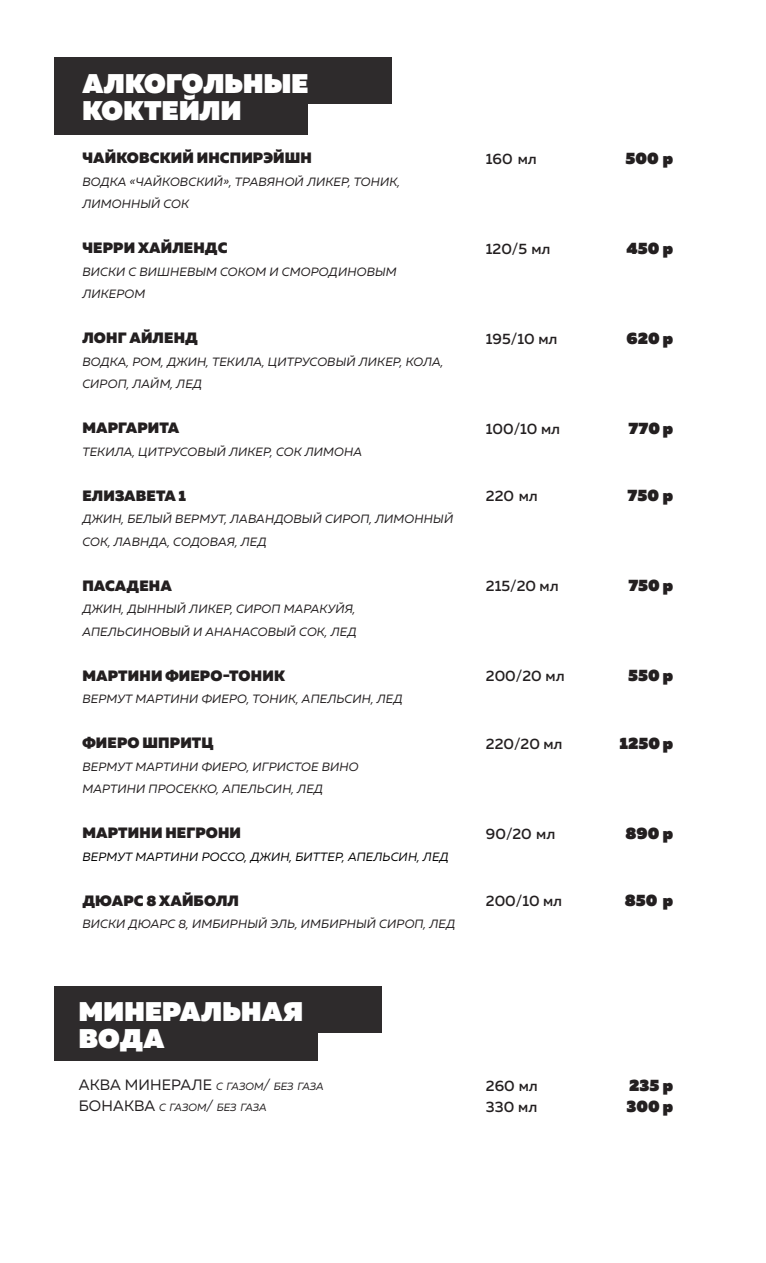
<style>
.page{position:relative;width:766px;height:1263px;background:#fff}
.page>*{position:absolute;margin:0;border:0;box-sizing:border-box;transform-origin:0 0}
.t1{font:800 27px "Muller";letter-spacing:.01em;color:#fff}
.t2{font:800 16.5px "Muller";color:#231f20}
.t3{font:900 15px "Muller";letter-spacing:.01em;color:#231f20}
.t4{font:500 15px "Muller";color:#231f20}
.t5{font:italic 12px/22.5px "Muller";letter-spacing:.01em;color:#231f20}
.t6{font:italic 12px "Muller";letter-spacing:.01em;color:#000}
.t7{font:italic 10.5px "Muller";color:#231f20}
.s1{font-style:normal;font-size:15px}
.s2{font-size:15px}
</style>
<div class="page">
<div style="left:54px;top:89px;width:253px;height:46px;background:#2e2b2c"></div>
<div style="left:54px;top:57px;width:337px;height:46px;background:#2e2b2c"></div>
<div style="left:54px;top:1024px;width:263px;height:37px;background:#2e2b2c"></div>
<div style="left:54px;top:986px;width:327px;height:47px;background:#2e2b2c"></div>
<p class="t1" style="left:82px;top:66px;width:227px">АЛКОГОЛЬНЫЕ</p>
<p class="t1" style="left:82px;top:93px;width:160px">КОКТЕЙЛИ</p>
<p class="t3" style="left:82px;top:148px;width:231px">ЧАЙКОВСКИЙ ИНСПИРЭЙШН</p>
<p class="t5" style="left:82px;top:170px;width:319px">ВОДКА «ЧАЙКОВСКИЙ», ТРАВЯНОЙ ЛИКЕР, ТОНИК,<br>ЛИМОННЫЙ СОК</p>
<p class="t3" style="left:82px;top:238px;width:146px">ЧЕРРИ ХАЙЛЕНДС</p>
<p class="t5" style="left:82px;top:260px;width:316px">ВИСКИ С ВИШНЕВЫМ СОКОМ И СМОРОДИНОВЫМ<br>ЛИКЕРОМ</p>
<p class="t3" style="left:82px;top:328px;width:117px">ЛОНГ АЙЛЕНД</p>
<p class="t5" style="left:82px;top:350px;width:363px">ВОДКА, РОМ, ДЖИН, ТЕКИЛА, ЦИТРУСОВЫЙ ЛИКЕР, КОЛА,<br>СИРОП, ЛАЙМ, ЛЕД</p>
<p class="t3" style="left:82px;top:418px;width:98px">МАРГАРИТА</p>
<p class="t5" style="left:82px;top:440px;width:281px">ТЕКИЛА, ЦИТРУСОВЫЙ ЛИКЕР, СОК ЛИМОНА</p>
<p class="t3" style="left:82px;top:486px;width:105px">ЕЛИЗАВЕТА 1</p>
<p class="t5" style="left:82px;top:508px;width:372px">ДЖИН, БЕЛЫЙ ВЕРМУТ, ЛАВАНДОВЫЙ СИРОП, ЛИМОННЫЙ<br>СОК, ЛАВНДА, СОДОВАЯ, ЛЕД</p>
<p class="t3" style="left:82px;top:576px;width:91px">ПАСАДЕНА</p>
<p class="t5" style="left:82px;top:598px;width:276px">ДЖИН, ДЫННЫЙ ЛИКЕР, СИРОП МАРАКУЙЯ,<br>АПЕЛЬСИНОВЫЙ И АНАНАСОВЫЙ СОК, ЛЕД</p>
<p class="t3" style="left:82px;top:666px;width:204px">МАРТИНИ ФИЕРО-ТОНИК</p>
<p class="t5" style="left:82px;top:688px;width:322px">ВЕРМУТ МАРТИНИ ФИЕРО, ТОНИК, АПЕЛЬСИН, ЛЕД</p>
<p class="t3" style="left:82px;top:733px;width:133px">ФИЕРО ШПРИТЦ</p>
<p class="t5" style="left:82px;top:755px;width:278px">ВЕРМУТ МАРТИНИ ФИЕРО, ИГРИСТОЕ ВИНО</p>
<p class="t5" style="left:82px;top:778px;width:242px">МАРТИНИ ПРОСЕККО, АПЕЛЬСИН, ЛЕД</p>
<p class="t3" style="left:82px;top:823px;width:160px">МАРТИНИ НЕГРОНИ</p>
<p class="t6" style="left:82px;top:849px;width:368px">ВЕРМУТ МАРТИНИ РОССО, ДЖИН, БИТТЕР, АПЕЛЬСИН, ЛЕД</p>
<p class="t3" style="left:82px;top:891px;width:158px">ДЮАРС 8 ХАЙБОЛЛ</p>
<p class="t5" style="left:82px;top:913px;width:374px">ВИСКИ ДЮАРС 8, ИМБИРНЫЙ ЭЛЬ, ИМБИРНЫЙ СИРОП, ЛЕД</p>
<p class="t1" style="left:79px;top:994px;width:225px">МИНЕРАЛЬНАЯ</p>
<p class="t1" style="left:79px;top:1021px;width:87px">ВОДА</p>
<p class="t7" style="left:79px;top:1079px;width:246px"><span class="s1">АКВА МИНЕРАЛЕ</span> с газом<span class="s2">/</span> без газа</p>
<p class="t7" style="left:79px;top:1100px;width:189px"><span class="s1">БОНАКВА</span> с газом<span class="s2">/</span> без газа</p>
<p class="t4" style="left:486px;top:149px;width:52px">160 мл</p>
<p class="t2" style="left:625px;top:147px;width:49px">500 р</p>
<p class="t4" style="left:486px;top:239px;width:66px">120/5 мл</p>
<p class="t2" style="left:626px;top:237px;width:48px">450 р</p>
<p class="t4" style="left:486px;top:329px;width:73px">195/10 мл</p>
<p class="t2" style="left:626px;top:327px;width:48px">620 р</p>
<p class="t4" style="left:486px;top:419px;width:76px">100/10 мл</p>
<p class="t2" style="left:628px;top:417px;width:46px">770 р</p>
<p class="t4" style="left:486px;top:487px;width:53px">220 мл</p>
<p class="t2" style="left:627px;top:485px;width:47px">750 р</p>
<p class="t4" style="left:486px;top:577px;width:74px">215/20 мл</p>
<p class="t2" style="left:628px;top:575px;width:46px">750 р</p>
<p class="t4" style="left:486px;top:667px;width:80px">200/20 мл</p>
<p class="t2" style="left:628px;top:665px;width:46px">550 р</p>
<p class="t4" style="left:486px;top:734px;width:78px">220/20 мл</p>
<p class="t2" style="left:619px;top:732px;width:55px">1250 р</p>
<p class="t4" style="left:486px;top:824px;width:71px">90/20 мл</p>
<p class="t2" style="left:625px;top:822px;width:49px">890 р</p>
<p class="t4" style="left:486px;top:892px;width:78px">200/10 мл</p>
<p class="t2" style="left:624px;top:890px;width:50px">850 р</p>
<p class="t4" style="left:486px;top:1076px;width:53px">260 мл</p>
<p class="t2" style="left:629px;top:1074px;width:45px">235 р</p>
<p class="t4" style="left:486px;top:1097px;width:53px">330 мл</p>
<p class="t2" style="left:626px;top:1095px;width:48px">300 р</p>
</div>
